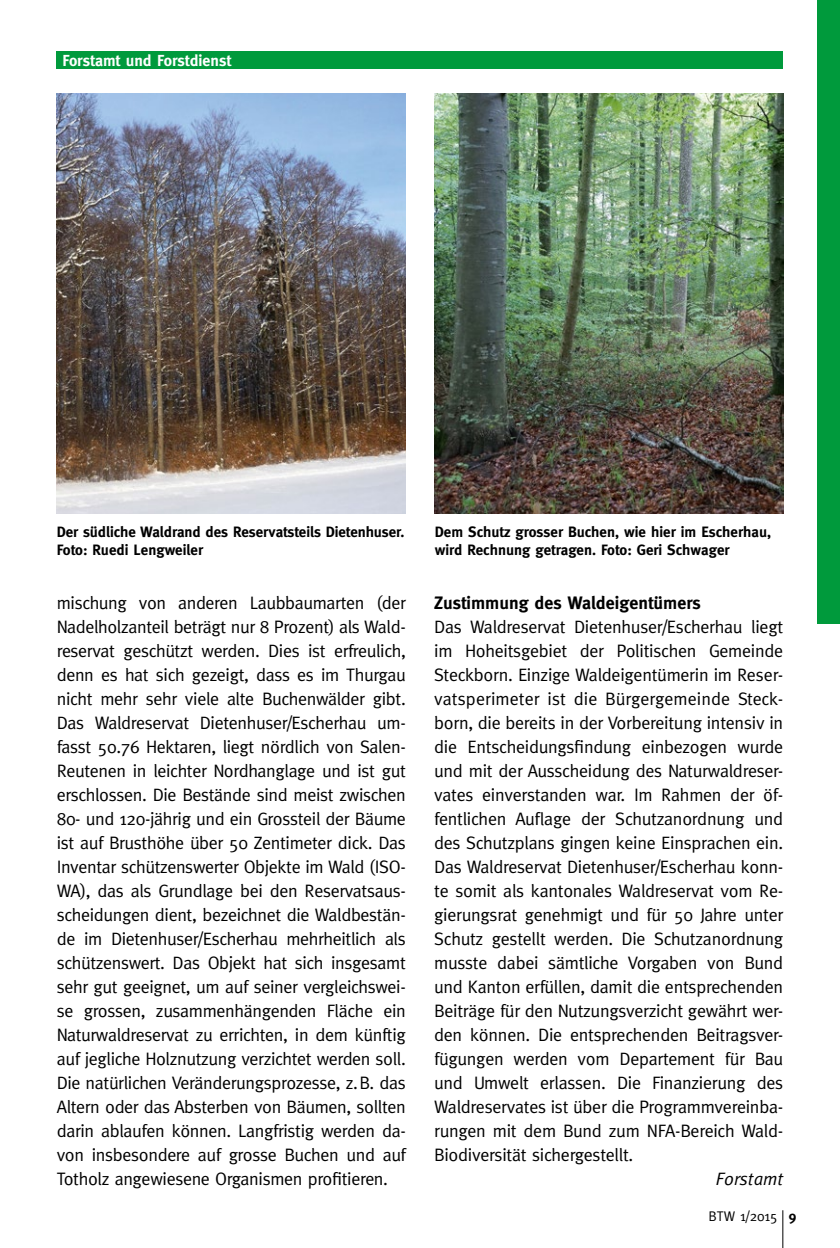
<style>
.page{position:relative;width:840px;height:1248px;background:#fff}
.page>*{position:absolute;margin:0;border:0;box-sizing:border-box;transform-origin:0 0}
.t1{font:18px/24px "Meta";letter-spacing:-.02em;color:#000;text-align:justify}
.t2{font:700 18px "Meta";color:#000}
.t3{font:italic 18px "Meta";color:#000}
.t4{font:700 16px "Meta";color:#fff}
.t5{font:700 15px/18px "Meta";color:#000}
.t6{font:14px "Meta";letter-spacing:-.01em;color:#000}
.s1{font-weight:700}
</style>
<div class="page">
<hr style="left:782px;top:1210px;width:1px;height:37px;background:#000">
<div style="left:816px;top:0;width:23px;height:624px;background:#009a3c"></div>
<div style="left:57px;top:51px;width:725px;height:17px;background:#009a3c"></div>
<img style="left:57px;top:94px;width:348px;height:419px">
<img style="left:434px;top:94px;width:349px;height:419px">
<p class="t4" style="left:62px;top:51px;width:170px">Forstamt und Forstdienst</p>
<p class="t5" style="left:57px;top:523px;width:349px">Der südliche Waldrand des Reservatsteils Dietenhuser.<br>Foto: Ruedi Lengweiler</p>
<p class="t5" style="left:434px;top:523px;width:337px">Dem Schutz grosser Buchen, wie hier im Escherhau, wird Rechnung getragen. Foto: Geri Schwager</p>
<p class="t1" style="left:57px;top:590px;width:350px">mischung von anderen Laubbaumarten (der Nadelholzanteil beträgt nur 8 Prozent) als Wald&shy;reservat geschützt werden. Dies ist erfreulich, denn es hat sich gezeigt, dass es im Thurgau nicht mehr sehr viele alte Buchenwälder gibt.<br>Das Waldreservat Dietenhuser/Escherhau um&shy;fasst 50.76 Hektaren, liegt nördlich von Salen-Reutenen in leichter Nordhanglage und ist gut erschlossen. Die Bestände sind meist zwischen 80- und 120-jährig und ein Grossteil der Bäume ist auf Brusthöhe über 50 Zentimeter dick. Das Inventar schützenswerter Objekte im Wald (ISO-WA), das als Grundlage bei den Reservatsaus&shy;scheidungen dient, bezeichnet die Waldbestän&shy;de im Dietenhuser/Escherhau mehrheitlich als schützenswert. Das Objekt hat sich insgesamt sehr gut geeignet, um auf seiner vergleichswei&shy;se grossen, zusammenhängenden Fläche ein Naturwaldreservat zu errichten, in dem künftig auf jegliche Holznutzung verzichtet werden soll.<br>Die natürlichen Veränderungsprozesse, z.B. das Altern oder das Absterben von Bäumen, sollten darin ablaufen können. Langfristig werden da&shy;von insbesondere auf grosse Buchen und auf Totholz angewiesene Organismen profitieren.</p>
<p class="t2" style="left:434px;top:592px;width:268px">Zustimmung des Waldeigentümers</p>
<p class="t1" style="left:434px;top:614px;width:350px">Das Waldreservat Dietenhuser/Escherhau liegt im Hoheitsgebiet der Politischen Gemeinde Steckborn. Einzige Waldeigentümerin im Reser&shy;vatsperimeter ist die Bürgergemeinde Steck&shy;born, die bereits in der Vorbereitung intensiv in die Entscheidungsfindung einbezogen wurde und mit der Ausscheidung des Naturwaldreser&shy;vates einverstanden war. Im Rahmen der öf&shy;fentlichen Auflage der Schutzanordnung und des Schutzplans gingen keine Einsprachen ein.<br>Das Waldreservat Dietenhuser/Escherhau konn&shy;te somit als kantonales Waldreservat vom Re&shy;gierungsrat genehmigt und für 50 Jahre unter Schutz gestellt werden. Die Schutzanordnung musste dabei sämtliche Vorgaben von Bund und Kanton erfüllen, damit die entsprechenden Beiträge für den Nutzungsverzicht gewährt wer&shy;den können. Die entsprechenden Beitragsver&shy;fügungen werden vom Departement für Bau und Umwelt erlassen. Die Finanzierung des Waldreservates ist über die Programmvereinba&shy;rungen mit dem Bund zum NFA-Bereich Wald-Biodiversität sichergestellt.</p>
<p class="t3" style="left:715px;top:1168px;width:69px">Forstamt</p>
<p class="t6" style="left:708px;top:1208px;width:89px">BTW 1/2015 <span class="s1">9</span></p>
</div>
